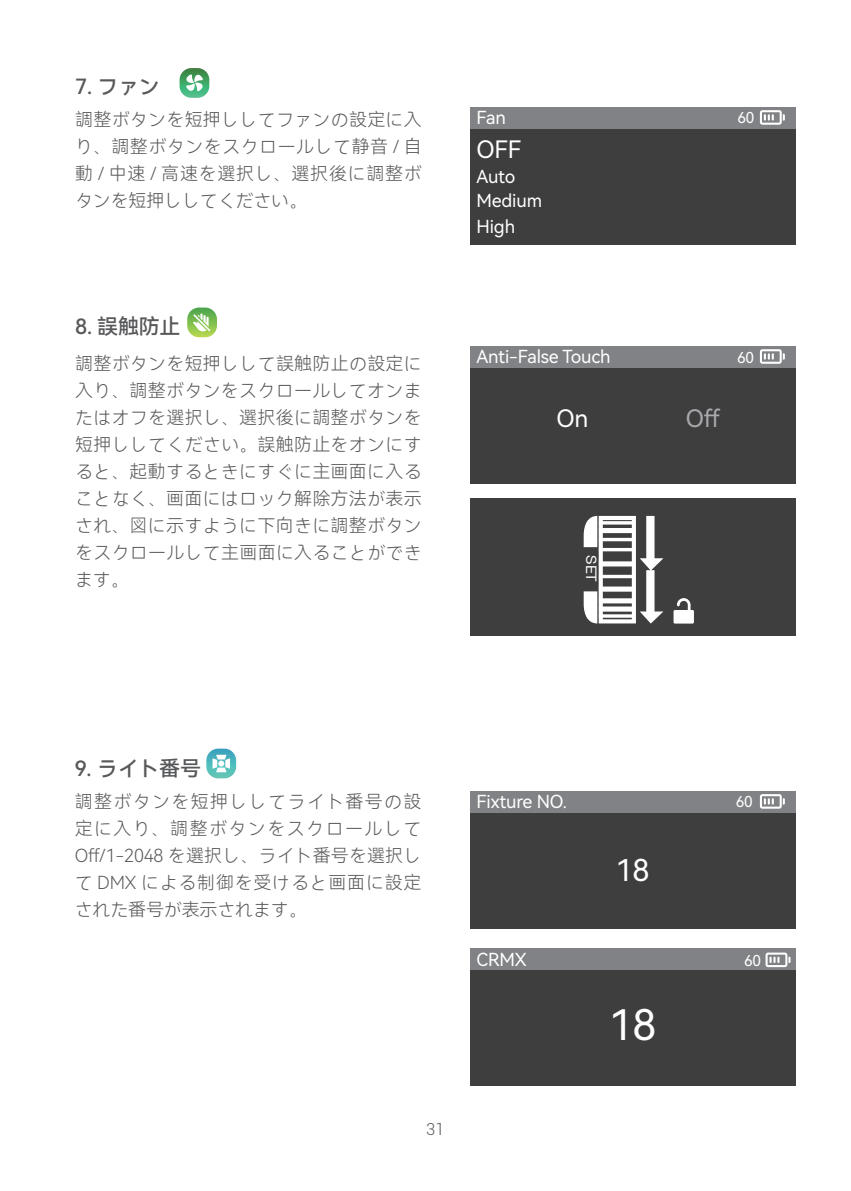
<style>
.page{position:relative;width:851px;height:1191px;background:#fff}
.page>*{position:absolute;margin:0;border:0;box-sizing:border-box;transform-origin:0 0}
.t1{font:42px "Harmony OS Sans SC";color:#fff}
.t2{font:30px "Harmony OS Sans SC";color:#fff}
.t3{font:24px "Harmony OS Sans SC";color:#fff}
.t4{font:24px "Harmony OS Sans SC";color:#a8a9ad}
.t5{font:21px "Harmony OS Sans SC Medium";letter-spacing:-.01em;color:#57585a}
.t6{font:18px/27px "Harmony OS Sans SC Light";letter-spacing:.015em;color:#57585a;text-align:justify}
.t7{font:18px/24px "Harmony OS Sans SC";letter-spacing:-.01em;color:#fff}
.t8{font:300 16.5px "Roboto";color:#57585a}
.t9{font:15px "Harmony OS Sans SC";letter-spacing:-.01em;color:#fff}
.t10{font:14.4px "Helvetica Neue CE";color:#fff}
</style>
<div class="page">
<svg style="left:179px;top:68px;width:30px;height:30px"></svg>
<svg style="left:187px;top:307px;width:30px;height:30px"></svg>
<svg style="left:206px;top:748px;width:30px;height:30px"></svg>
<div style="left:470px;top:107px;width:325px;height:138px;background:#3e3e3f"></div>
<div style="left:470px;top:346px;width:325px;height:138px;background:#3e3e3f"></div>
<div style="left:470px;top:791px;width:325px;height:138px;background:#3e3e3f"></div>
<div style="left:470px;top:107px;width:325px;height:22px;background:#808285"></div>
<div style="left:470px;top:346px;width:325px;height:22px;background:#808285"></div>
<div style="left:470px;top:791px;width:325px;height:22px;background:#808285"></div>
<svg style="left:759px;top:110px;width:25px;height:15px"></svg>
<svg style="left:759px;top:349px;width:25px;height:15px"></svg>
<svg style="left:759px;top:794px;width:25px;height:14px"></svg>
<div style="left:470px;top:948px;width:325px;height:138px;background:#3e3e3f"></div>
<div style="left:470px;top:948px;width:325px;height:22px;background:#808285"></div>
<svg style="left:765px;top:952px;width:25px;height:15px"></svg>
<div style="left:470px;top:497px;width:325px;height:138px;background:#3e3e3f"></div>
<svg style="left:583px;top:516px;width:80px;height:107px"></svg>
<svg style="left:673px;top:598px;width:20px;height:25px"></svg>
<p class="t5" style="left:75px;top:72px;width:86px">7. ファン</p>
<p class="t6" style="left:75px;top:106px;width:348px">調整ボタンを短押ししてファンの設定に入り、調整ボタンをスクロールして静音 / 自動 / 中速 / 高速を選択し、選択後に調整ボタンを短押ししてください。</p>
<p class="t5" style="left:75px;top:312px;width:107px">8. 誤触防止</p>
<p class="t6" style="left:75px;top:349px;width:348px">調整ボタンを短押しして誤触防止の設定に入り、調整ボタンをスクロールしてオンまたはオフを選択し、選択後に調整ボタンを短押ししてください。誤触防止をオンにすると、起動するときにすぐに主画面に入ることなく、画面にはロック解除方法が表示され、図に示すように下向きに調整ボタンをスクロールして主画面に入ることができます。</p>
<p class="t7" style="left:476px;top:105px;width:31px">Fan</p>
<h3 class="t3" style="left:476px;top:132px;width:46px">OFF</h3>
<p class="t7" style="left:476px;top:164px;width:67px">Auto<br>Medium</p>
<p class="t7" style="left:476px;top:214px;width:40px">High</p>
<p class="t9" style="left:737px;top:107px;width:18px">60</p>
<p class="t7" style="left:476px;top:344px;width:135px">Anti-False Touch</p>
<p class="t9" style="left:737px;top:347px;width:18px">60</p>
<h3 class="t3" style="left:556px;top:402px;width:33px">On</h3>
<h3 class="t4" style="left:685px;top:402px;width:36px">Off</h3>
<p class="t10" style="left:600px;top:555px;width:28px;rotate:90deg">SET</p>
<p class="t5" style="left:75px;top:753px;width:128px">9. ライト番号</p>
<p class="t6" style="left:75px;top:787px;width:348px">調整ボタンを短押ししてライト番号の設定に入り、調整ボタンをスクロールしてOff/1-2048 を選択し、ライト番号を選択して DMX による制御を受けると画面に設定された番号が表示されます。</p>
<p class="t7" style="left:476px;top:789px;width:92px">Fixture NO.</p>
<p class="t7" style="left:476px;top:946px;width:52px">CRMX</p>
<p class="t8" style="left:426px;top:1117px;width:20px">31</p>
<h2 class="t2" style="left:615px;top:849px;width:35px">18</h2>
<h1 class="t1" style="left:609px;top:996px;width:49px">18</h1>
<p class="t9" style="left:735px;top:791px;width:18px">60</p>
<p class="t9" style="left:744px;top:949px;width:18px">60</p>
</div>
